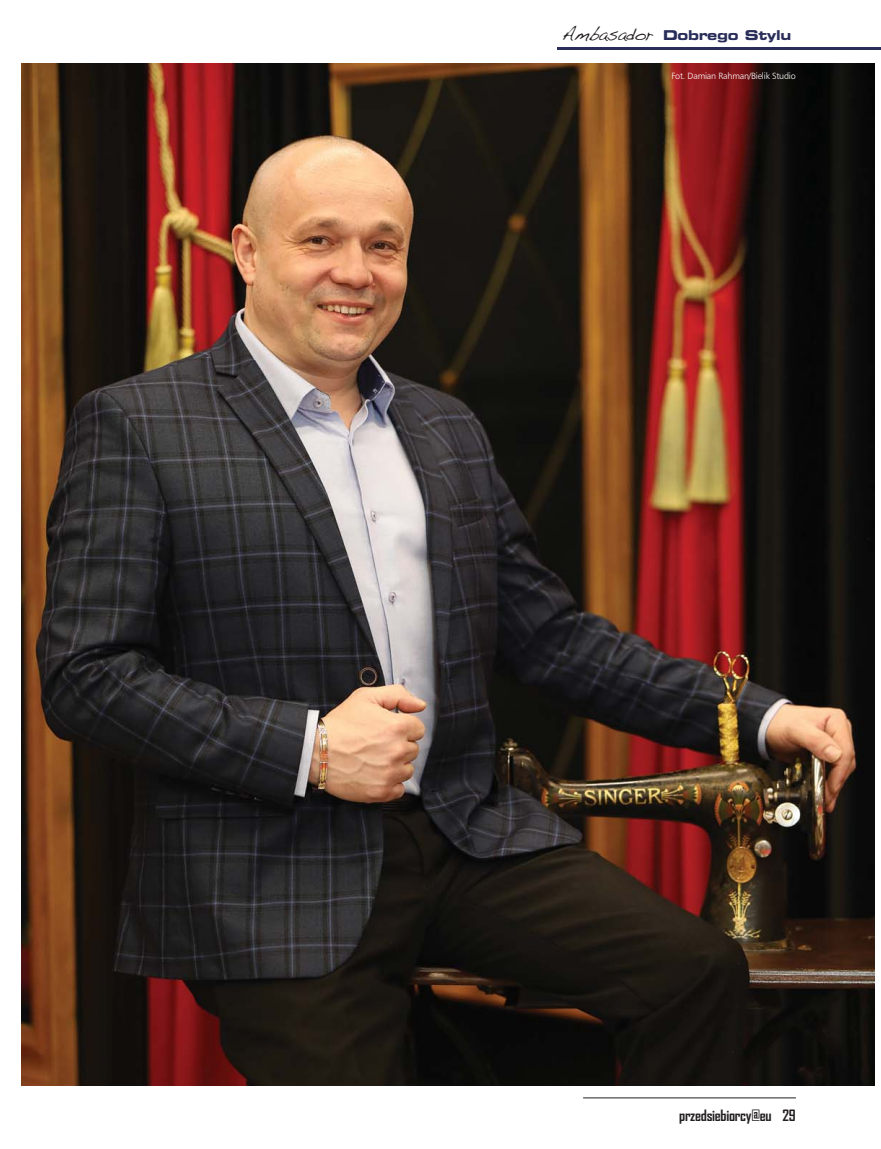
<style>
.page{position:relative;width:881px;height:1149px;background:#fff}
.page>*{position:absolute;margin:0;border:0;box-sizing:border-box;transform-origin:0 0}
.t1{font:700 15px "Agency FB";letter-spacing:-.02em;color:#231f20}
.t2{font:700 13.5px "Square 721 Ex EU";letter-spacing:-.02em;color:#292d59}
.t3{font:9px "Humnst 777 Lt EU";letter-spacing:-.02em;color:#fff}
.s1{font-family:"Handwriting Dakota";font-weight:400;font-size:18px;color:#231f20}
</style>
<div class="page">
<hr style="left:583px;top:1097px;width:212px;height:1px;background:#231f20">
<hr style="left:557px;top:47px;width:323px;height:2px;background:#292d59">
<img style="left:21px;top:64px;width:853px;height:1020px">
<h2 class="t2" style="left:561px;top:27px;width:231px"><span class="s1">Ambasador</span> Dobrego Stylu</h2>
<p class="t3" style="left:671px;top:71px;width:126px">Fot. Damian Rahman/Bielik Studio</p>
<h1 class="t1" style="left:679px;top:1106px;width:118px">przedsiebiorcy@eu 29</h1>
</div>
